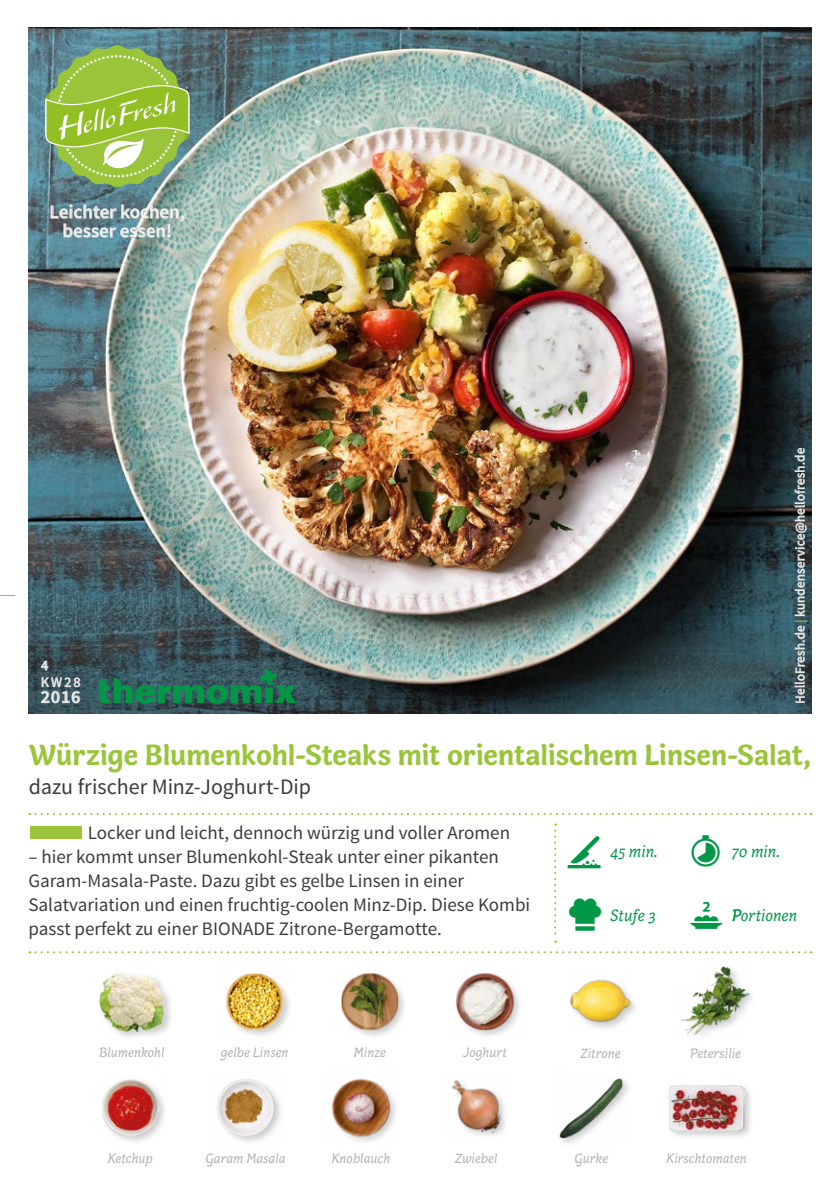
<style>
.page{position:relative;width:840px;height:1191px;background:#fff}
.page>*{position:absolute;margin:0;border:0;box-sizing:border-box;transform-origin:0 0}
.FRONT_Recipe_Title{font:700 30px "Capucine Basic";letter-spacing:-.005em;color:#9ac43a}
.FRONT_Recipe_Subtitl{font:22px "Source Sans Pro";letter-spacing:-.005em;color:#3c3c3b}
.FRONT___BACK_Running{font:19px/24px "Source Sans Pro";color:#3c3c3b}
.t1{font:600 19px/19px "Source Sans Pro";color:#fff;text-align:center}
.t2{font:600 18px "Source Sans Pro";color:#fff}
.FRONT_Icons{font:italic 17px "Capucine Basic";color:#009847}
.FRONT_ingredients{font:italic 14px "Capucine Basic";color:#b3b2b2}
.t3{font:14px "Source Sans Pro";color:#fff}
.t4{font:600 14px "Source Sans Pro";color:#fff}
.t5{font:13px "Source Sans Pro";letter-spacing:.02em;color:#fff}
.s1{font-weight:700;color:#9ac43a}
</style>
<div class="page">
<img style="left:28px;top:27px;width:783px;height:686px">
<svg style="left:0;top:595px;width:15px;height:1px"></svg>
<svg style="left:29px;top:813px;width:782px;height:2px"></svg>
<svg style="left:554px;top:823px;width:2px;height:119px"></svg>
<svg style="left:29px;top:951px;width:782px;height:2px"></svg>
<div style="left:30px;top:826px;width:52px;height:12px;background:#9ac43a"></div>
<img style="left:456px;top:973px;width:64px;height:63px">
<img style="left:216px;top:1079px;width:65px;height:63px">
<img style="left:331px;top:1078px;width:65px;height:64px">
<img style="left:226px;top:973px;width:64px;height:63px">
<img style="left:99px;top:973px;width:71px;height:64px">
<img style="left:102px;top:1079px;width:63px;height:63px">
<img style="left:341px;top:972px;width:63px;height:64px">
<div style="left:568px;top:977px;width:71px;height:55px;background:#000;opacity:.2"></div>
<img style="left:568px;top:977px;width:64px;height:55px">
<img style="left:451px;top:1079px;width:54px;height:57px">
<img style="left:559px;top:1078px;width:69px;height:66px">
<div style="left:667px;top:1082px;width:86px;height:58px;background:#000;opacity:.2"></div>
<img style="left:668px;top:1082px;width:76px;height:58px">
<img style="left:681px;top:966px;width:71px;height:70px">
<img style="left:50px;top:204px;width:135px;height:48px">
<svg style="left:45px;top:45px;width:144px;height:143px"></svg>
<svg style="left:793px;top:625px;width:12px;height:78px"></svg>
<svg style="left:793px;top:447px;width:13px;height:170px"></svg>
<svg style="left:40px;top:658px;width:41px;height:46px"></svg>
<svg style="left:99px;top:669px;width:197px;height:34px"></svg>
<p class="t1" style="left:50px;top:203px;width:137px">Leichter kochen, besser essen!</p>
<p class="t4" style="left:41px;top:656px;width:9px">4</p>
<p class="t3" style="left:41px;top:673px;width:41px">KW28</p>
<p class="t2" style="left:41px;top:685px;width:41px">2016</p>
<p class="t5" style="left:791px;top:703px;width:257px;rotate:-90deg">HelloFresh.de <span class="s1">|</span> kundenservice@hellofresh.de</p>
<p class="FRONT_Recipe_Title" style="left:29px;top:731px;width:783px">Würzige Blumenkohl-Steaks mit orientalischem Linsen-Salat,</p>
<p class="FRONT_Recipe_Subtitl" style="left:29px;top:772px;width:283px">dazu frischer Minz-Joghurt-Dip</p>
<p class="FRONT___BACK_Running" style="left:88px;top:820px;width:423px">Locker und leicht, dennoch würzig und voller Aromen</p>
<p class="FRONT___BACK_Running" style="left:28px;top:844px;width:503px">– hier kommt unser Blumenkohl-Steak unter einer pikanten Garam-Masala-Paste. Dazu gibt es gelbe Linsen in einer Salatvariation und einen fruchtig-coolen Minz-Dip. Diese Kombi passt perfekt zu einer BIONADE Zitrone-Bergamotte.</p>
<p class="FRONT_Icons" style="left:609px;top:839px;width:49px">45 min.</p>
<p class="FRONT_Icons" style="left:731px;top:839px;width:50px">70 min.</p>
<p class="FRONT_Icons" style="left:609px;top:903px;width:47px">Stufe 3</p>
<p class="FRONT_Icons" style="left:731px;top:903px;width:66px">Portionen</p>
<p class="FRONT_ingredients" style="left:99px;top:1042px;width:67px">Blumenkohl</p>
<p class="FRONT_ingredients" style="left:108px;top:1148px;width:47px">Ketchup</p>
<p class="FRONT_ingredients" style="left:220px;top:1042px;width:69px">gelbe Linsen</p>
<p class="FRONT_ingredients" style="left:463px;top:1042px;width:45px">Joghurt</p>
<p class="FRONT_ingredients" style="left:353px;top:1042px;width:34px">Minze</p>
<p class="FRONT_ingredients" style="left:579px;top:1042px;width:42px">Zitrone</p>
<p class="FRONT_ingredients" style="left:205px;top:1148px;width:81px">Garam Masala</p>
<p class="FRONT_ingredients" style="left:331px;top:1148px;width:60px">Knoblauch</p>
<p class="FRONT_ingredients" style="left:454px;top:1148px;width:44px">Zwiebel</p>
<p class="FRONT_ingredients" style="left:574px;top:1148px;width:35px">Gurke</p>
<p class="FRONT_ingredients" style="left:689px;top:1042px;width:52px">Petersilie</p>
<p class="FRONT_ingredients" style="left:666px;top:1148px;width:82px">Kirschtomaten</p>
</div>
